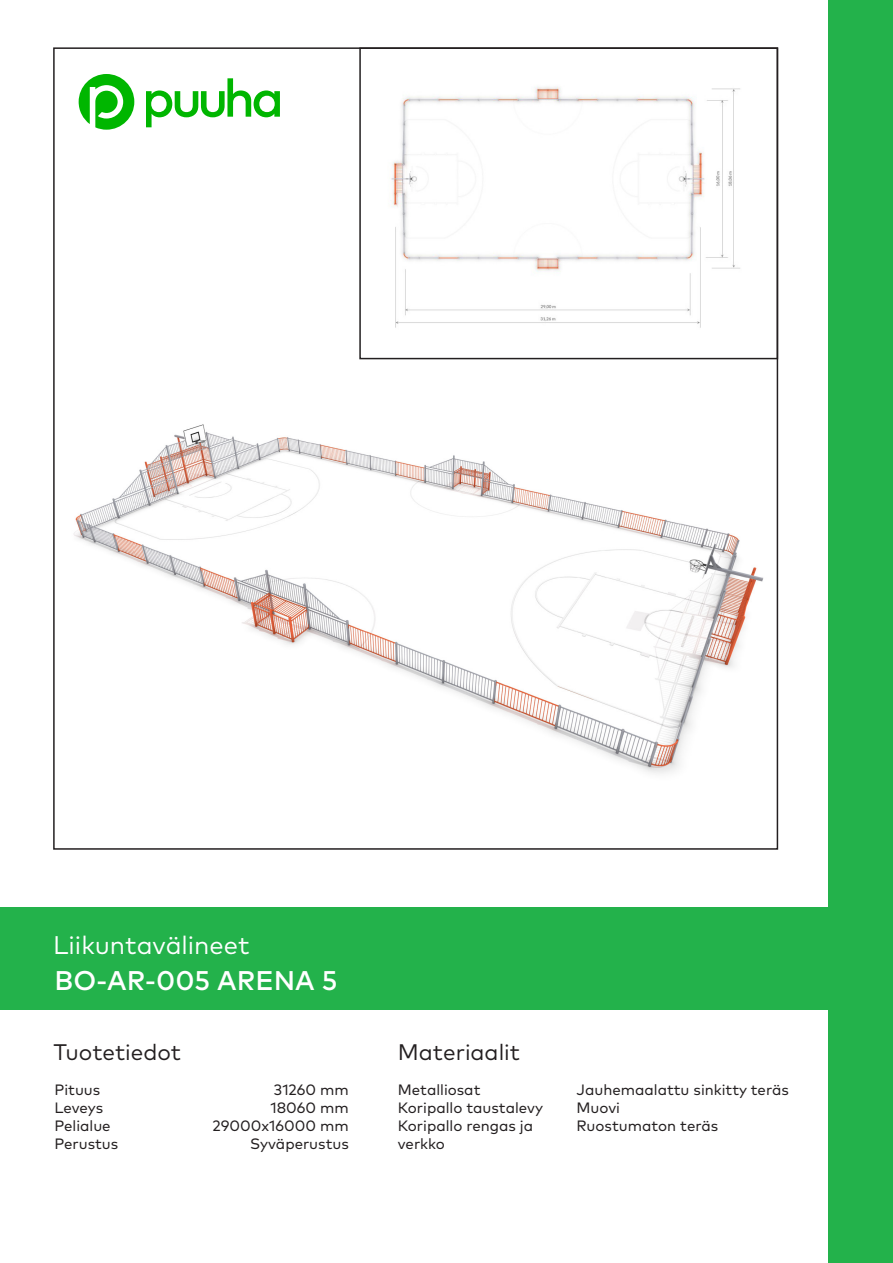
<style>
.page{position:relative;width:893px;height:1263px;background:#fff}
.page>*{position:absolute;margin:0;border:0;box-sizing:border-box;transform-origin:0 0}
.TUOTENUMERO{font:500 27px "Mark Pro";color:#fff}
.TUOTERYHMÄ{font:25.5px "Mark Pro";color:#fff}
.TUOTE_MATERIAALI{font:22.5px "Mark Pro";color:#231f20}
.Tiedot{font:15px/18px "Mark Pro";color:#231f20}
.Numerot{font:15px "Mark Pro";color:#231f20}
</style>
<div class="page">
<img style="left:390px;top:86px;width:350px;height:242px">
<div style="left:828px;top:0;width:65px;height:1263px;background:#23b24b"></div>
<div style="left:0;top:907px;width:884px;height:102px;background:#23b24b"></div>
<div style="left:359px;top:47px;width:419px;height:312px;border:2px solid #231f20"></div>
<svg style="left:79px;top:74px;width:55px;height:56px"></svg>
<svg style="left:146px;top:78px;width:134px;height:49px"></svg>
<img style="left:74px;top:424px;width:690px;height:350px">
<p class="TUOTERYHMÄ" style="left:53px;top:926px;width:198px">Liikuntavälineet</p>
<p class="TUOTENUMERO" style="left:54px;top:960px;width:284px">BO-AR-005 ARENA 5</p>
<p class="TUOTE_MATERIAALI" style="left:53px;top:1035px;width:129px">Tuotetiedot</p>
<p class="TUOTE_MATERIAALI" style="left:398px;top:1035px;width:124px">Materiaalit</p>
<p class="Tiedot" style="left:54px;top:1079px;width:47px">Pituus</p>
<p class="Tiedot" style="left:54px;top:1097px;width:50px">Leveys</p>
<p class="Tiedot" style="left:54px;top:1115px;width:58px">Pelialue</p>
<p class="Tiedot" style="left:54px;top:1133px;width:65px">Perustus</p>
<p class="Tiedot" style="left:398px;top:1079px;width:84px">Metalliosat</p>
<p class="Tiedot" style="left:398px;top:1097px;width:147px">Koripallo taustalevy</p>
<p class="Tiedot" style="left:398px;top:1115px;width:137px">Koripallo rengas ja verkko</p>
<p class="Numerot" style="left:274px;top:1078px;width:76px">31260 mm</p>
<p class="Numerot" style="left:270px;top:1096px;width:80px">18060 mm</p>
<p class="Numerot" style="left:213px;top:1114px;width:138px">29000x16000 mm</p>
<p class="Tiedot" style="left:250px;top:1133px;width:100px">Syväperustus</p>
<p class="Tiedot" style="left:576px;top:1079px;width:214px">Jauhemaalattu sinkitty teräs</p>
<p class="Tiedot" style="left:576px;top:1097px;width:45px">Muovi</p>
<p class="Tiedot" style="left:576px;top:1115px;width:143px">Ruostumaton teräs</p>
</div>
